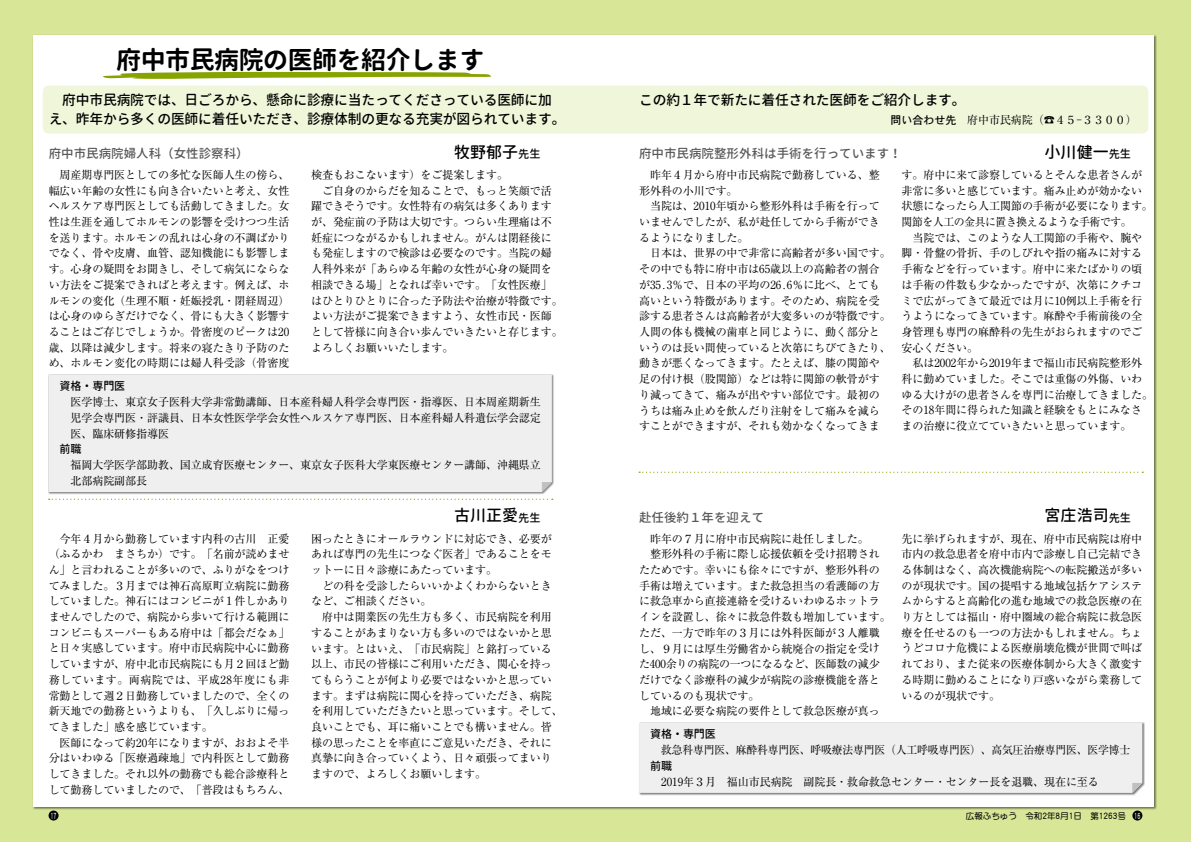
<style>
.page{position:relative;width:1191px;height:842px;background:#d8e698}
.page>*{position:absolute;margin:0;border:0;box-sizing:border-box;transform-origin:0 0}
.t1{font:700 25px "Gen Jyuu Gothic";letter-spacing:-.02em;color:#000}
.t2{font:500 16px "Gen Jyuu Gothic";color:#000}
.t3{font:500 14px/19px "Gen Jyuu Gothic";letter-spacing:-.015em;color:#000}
.t4{font:500 12.5px "Gen Jyuu Gothic";color:#595757}
.t5{font:11.2px/15.7px "Ryumin Pro";letter-spacing:-.01em;color:#000}
.t6{font:500 11.2px "Gen Jyuu Gothic";letter-spacing:-.01em;color:#000}
.t7{font:9.8px "DF Maru Gothic Std W7";color:#000;scale:.87 1}
.t8{font:9.5px "DF Maru Gothic Std W7";color:#fff;scale:.6 1}
.t9{font:8.5px "DF Maru Gothic Std W7";color:#000}
.s1{font-family:"DFHS Gothic Std W5"}
.s2{font-size:11.2px}
.s3{font-size:9.8px}
</style>
<div class="page">
<div style="left:34px;top:35px;width:1119px;height:771px;background:#fff"></div>
<div style="left:43px;top:86px;width:1105px;height:48px;background:#f0f6da;border-radius:6px"></div>
<svg style="left:103px;top:72px;width:389px;height:7px"></svg>
<div style="left:48px;top:374px;width:506px;height:121px;background:#000;opacity:.5"></div>
<div style="left:49px;top:375px;width:503px;height:117px;background:#efefef"></div>
<svg style="left:542px;top:482px;width:10px;height:10px"></svg>
<div style="left:638px;top:722px;width:506px;height:73px;background:#000;opacity:.5"></div>
<div style="left:639px;top:723px;width:503px;height:70px;background:#efefef"></div>
<svg style="left:49px;top:499px;width:504px;height:1px"></svg>
<svg style="left:639px;top:472px;width:504px;height:1px"></svg>
<div style="left:1132px;top:810px;width:10px;height:10px;background:#000;border-radius:50%"></div>
<div style="left:49px;top:810px;width:10px;height:10px;background:#000;border-radius:50%"></div>
<h1 class="t1" style="left:116px;top:42px;width:369px">府中市民病院の医師を紹介します</h1>
<p class="t3" style="left:49px;top:90px;width:518px">　府中市民病院では、日ごろから、懸命に診療に当たってくださっている医師に加え、昨年から多くの医師に着任いただき、診療体制の更なる充実が図られています。</p>
<p class="t3" style="left:639px;top:90px;width:328px">この約１年で新たに着任された医師をご紹介します。</p>
<p class="t5" style="left:890px;top:112px;width:248px"><span class="s1">問い合わせ先</span>　府中市民病院)☎４５-３３００(</p>
<p class="t4" style="left:49px;top:145px;width:201px">府中市民病院婦人科（女性診察科）</p>
<h2 class="t2" style="left:454px;top:140px;width:88px">牧野郁子<span class="s2">先生</span></h2>
<p class="t4" style="left:639px;top:145px;width:264px">府中市民病院整形外科は手術を行っています!</p>
<h2 class="t2" style="left:1044px;top:140px;width:88px">小川健一<span class="s2">先生</span></h2>
<p class="t5" style="left:49px;top:166px;width:242px;text-align:justify">　周産期専門医としての多忙な医師人生の傍ら、幅広い年齢の女性にも向き合いたいと考え、女性ヘルスケア専門医としても活動してきました。女性は生涯を通してホルモンの影響を受けつつ生活を送ります。ホルモンの乱れは心身の不調ばかりでなく、骨や皮膚、血管、認知機能にも影響します。心身の疑問をお聞きし、そして病気にならない方法をご提案できればと考えます。例えば、ホルモンの変化（生理不順・妊娠授乳・閉経周辺(は心身のゆらぎだけでなく、骨にも大きく影響することはご存じでしょうか。骨密度のピークは20歳、以降は減少します。将来の寝たきり予防のため、ホルモン変化の時期には婦人科受診（骨密度</p>
<p class="t5" style="left:311px;top:166px;width:253px">検査もおこないます）をご提案します。<br>　ご自身のからだを知ることで、もっと笑顔で活躍できそうです。女性特有の病気は多くありますが、発症前の予防は大切です。つらい生理痛は不妊症につながるかもしれません。がんは閉経後にも発症しますので検診は必要なのです。当院の婦人科外来が「あらゆる年齢の女性が心身の疑問を相談できる場」となれば幸いです。「女性医療「はひとりひとりに合った予防法や治療が特徴です。よい方法がご提案できますよう、女性市民・医師として皆様に向き合い歩んでいきたいと存じます。よろしくお願いいたします。</p>
<p class="t5" style="left:639px;top:166px;width:253px">　昨年４月から府中市民病院で勤務している、整形外科の小川です。<br>　当院は、2010年頃から整形外科は手術を行っていませんでしたが、私が赴任してから手術ができるようになりました。<br>　日本は、世界の中で非常に高齢者が多い国です。その中でも特に府中市は65歳以上の高齢者の割合が35.3％で、日本の平均の26.6％に比べ、とても高いという特徴があります。そのため、病院を受診する患者さんは高齢者が大変多いのが特徴です。人間の体も機械の歯車と同じように、動く部分というのは長い間使っていると次第にちびてきたり、動きが悪くなってきます。たとえば、膝の関節や足の付け根（股関節）などは特に関節の軟骨がすり減ってきて、痛みが出やすい部位です。最初のうちは痛み止めを飲んだり注射をして痛みを減らすことができますが、それも効かなくなってきま</p>
<p class="t5" style="left:901px;top:166px;width:253px">す。府中に来て診察しているとそんな患者さんが非常に多いと感じています。痛み止めが効かない状態になったら人工関節の手術が必要になります。関節を人工の金具に置き換えるような手術です。<br>　当院では、このような人工関節の手術や、腕や脚・骨盤の骨折、手のしびれや指の痛みに対する手術などを行っています。府中に来たばかりの頃は手術の件数も少なかったですが、次第にクチコミで広がってきて最近では月に10例以上手術を行うようになってきています。麻酔や手術前後の全身管理も専門の麻酔科の先生がおられますのでご安心ください。<br>　私は2002年から2019年まで福山市民病院整形外科に勤めていました。そこでは重傷の外傷、いわゆる大けがの患者さんを専門に治療してきました。その18年間に得られた知識と経験をもとにみなさまの治療に役立てていきたいと思っています。</p>
<p class="t6" style="left:60px;top:378px;width:67px">資格・専門医</p>
<p class="t5" style="left:71px;top:393px;width:472px;text-align:justify;text-indent:-11px">　医学博士、東京女子医科大学非常勤講師、日本産科婦人科学会専門医・指導医、日本周産期新生児学会専門医・評議員、日本女性医学学会女性ヘルスケア専門医、日本産科婦人科遺伝学会認定医、臨床研修指導医</p>
<p class="t6" style="left:60px;top:441px;width:23px">前職</p>
<p class="t5" style="left:71px;top:456px;width:472px;text-indent:-11px">　福岡大学医学部助教、国立成育医療センター、東京女子医科大学東医療センター講師、沖縄県立北部病院副部長</p>
<h2 class="t2" style="left:454px;top:504px;width:88px">古川正愛<span class="s2">先生</span></h2>
<p class="t4" style="left:639px;top:508px;width:126px">赴任後約１年を迎えて</p>
<h2 class="t2" style="left:1044px;top:504px;width:88px">宮庄浩司<span class="s2">先生</span></h2>
<p class="t5" style="left:49px;top:530px;width:242px">　今年４月から勤務しています内科の古川　正愛（ふるかわ　まさちか）です。「名前が読めません」と言われることが多いので、ふりがなをつけてみました。３月までは神石高原町立病院に勤務していました。神石にはコンビニが１件しかありませんでしたので、病院から歩いて行ける範囲にコンビニもスーパーもある府中は「都会だなぁ「と日々実感しています。府中市民病院中心に勤務していますが、府中北市民病院にも月２回ほど勤務しています。両病院では、平成28年度にも非常勤として週２日勤務していましたので、全くの新天地での勤務というよりも、「久しぶりに帰ってきました」感を感じています。<br>　医師になって約20年になりますが、おおよそ半分はいわゆる「医療過疎地」で内科医として勤務してきました。それ以外の勤務でも総合診療科として勤務していましたので、「普段はもちろん、</p>
<p class="t5" style="left:311px;top:530px;width:253px">困ったときにオールラウンドに対応でき、必要があれば専門の先生につなぐ医者」であることをモットーに日々診療にあたっています。<br>　どの科を受診したらいいかよくわからないときなど、ご相談ください。<br>　府中は開業医の先生方も多く、市民病院を利用することがあまりない方も多いのではないかと思います。とはいえ、「市民病院」と銘打っている以上、市民の皆様にご利用いただき、関心を持ってもらうことが何より必要ではないかと思っています。まずは病院に関心を持っていただき、病院を利用していただきたいと思っています。そして、良いことでも、耳に痛いことでも構いません。皆様の思ったことを率直にご意見いただき、それに真摯に向き合っていくよう、日々頑張ってまいりますので、よろしくお願いします。</p>
<p class="t5" style="left:639px;top:530px;width:253px">　昨年の７月に府中市民病院に赴任しました。<br>　整形外科の手術に際し応援依頼を受け招聘されたためです。幸いにも徐々にですが、整形外科の手術は増えています。また救急担当の看護師の方に救急車から直接連絡を受けるいわゆるホットラインを設置し、徐々に救急件数も増加しています。ただ、一方で昨年の３月には外科医師が３人離職し、９月には厚生労働省から統廃合の指定を受けた400余りの病院の一つになるなど、医師数の減少だけでなく診療科の減少が病院の診療機能を落としているのも現状です。<br>　地域に必要な病院の要件として救急医療が真っ</p>
<p class="t5" style="left:901px;top:530px;width:242px;text-align:justify">先に挙げられますが、現在、府中市民病院は府中市内の救急患者を府中市内で診療し自己完結できる体制はなく、高次機能病院への転院搬送が多いのが現状です。国の提唱する地域包括ケアシステムからすると高齢化の進む地域での救急医療の在り方としては福山・府中圏域の総合病院に救急医療を任せるのも一つの方法かもしれません。ちょうどコロナ危機による医療崩壊危機が世間で叫ばれており、また従来の医療体制から大きく激変する時期に勤めることになり戸惑いながら業務しているのが現状です。</p>
<p class="t6" style="left:650px;top:726px;width:67px">資格・専門医</p>
<p class="t5" style="left:661px;top:741px;width:471px">救急科専門医、麻酔科専門医、呼吸療法専門医（人工呼吸専門医）、高気圧治療専門医、医学博士</p>
<p class="t6" style="left:650px;top:757px;width:23px">前職</p>
<p class="t5" style="left:650px;top:773px;width:450px">　2019年３月　福山市民病院　副院長・救命救急センター・センター長を退職、現在に至る</p>
<p class="t8" style="left:50px;top:810px;width:12px">17</p>
<p class="t9" style="left:966px;top:811px;width:134px">広報ふちゅう　令和年<span class="s3">2</span> 月<span class="s3">8</span> 日<span class="s3">1</span> 　第</p>
<p class="t9" style="left:1117px;top:811px;width:10px">号</p>
<p class="t7" style="left:1098px;top:810px;width:23px">1263</p>
<p class="t8" style="left:1134px;top:810px;width:12px">16</p>
</div>
